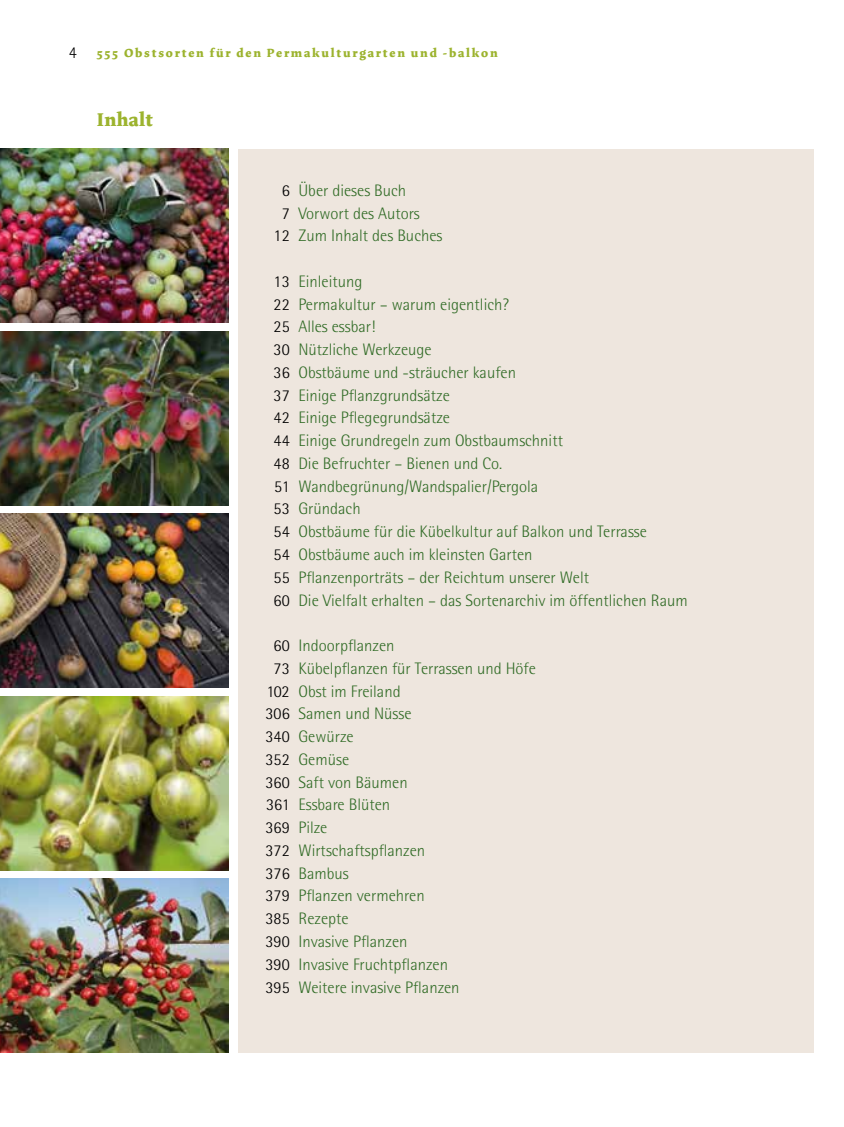
<style>
.page{position:relative;width:844px;height:1127px;background:#fff}
.page>*{position:absolute;margin:0;border:0;box-sizing:border-box;transform-origin:0 0}
.t1{font:700 19.25px "Dolly";letter-spacing:.02em;color:#9cb32e}
.t2{font:300 16.62px/22.8px "Rotis Semi Sans";color:#306b25}
.t3{font:700 12.25px "Dolly";letter-spacing:.15em;color:#9cb32e}
.s1{font-family:"Rotis Semi Sans";font-weight:300;font-size:16.62px;color:#000}
.s2{color:#000}
</style>
<div class="page">
<div style="left:238px;top:149px;width:576px;height:903px;background:#eee6de"></div>
<img style="left:0;top:149px;width:228px;height:173px">
<img style="left:0;top:331px;width:228px;height:174px">
<img style="left:0;top:513px;width:228px;height:174px">
<img style="left:0;top:696px;width:228px;height:173px">
<img style="left:0;top:878px;width:228px;height:174px">
<p class="t3" style="left:69px;top:45px;width:430px"><span class="s1">4</span> 555 Obstsorten für den Permakulturgarten und -balkon</p>
<p class="t1" style="left:97px;top:108px;width:58px">Inhalt</p>
<p class="t2" style="left:281px;top:179px;width:126px"><span class="s2">6</span> Über dieses Buch</p>
<p class="t2" style="left:281px;top:201px;width:139px"><span class="s2">7</span> Vorwort des Autors</p>
<p class="t2" style="left:273px;top:224px;width:170px"><span class="s2">12</span> Zum Inhalt des Buches</p>
<p class="t2" style="left:273px;top:270px;width:415px"><span class="s2">13</span> Einleitung<br><span class="s2">22</span> Permakultur – warum eigentlich?<br><span class="s2">25</span> Alles essbar!<br><span class="s2">30</span> Nützliche Werkzeuge<br><span class="s2">36</span> Obstbäume und -sträucher kaufen<br><span class="s2">37</span> Einige Pflanzgrundsätze<br><span class="s2">42</span> Einige Pflegegrundsätze<br><span class="s2">44</span> Einige Grundregeln zum Obstbaumschnitt<br><span class="s2">48</span> Die Befruchter – Bienen und Co.<br><span class="s2">51</span> Wandbegrünung/Wandspalier/Pergola<br><span class="s2">53</span> Gründach<br><span class="s2">54</span> Obstbäume für die Kübelkultur auf Balkon und Terrasse<br><span class="s2">54</span> Obstbäume auch im kleinsten Garten<br><span class="s2">55</span> Pflanzenporträts – der Reichtum unserer Welt<br><span class="s2">60</span> Die Vielfalt erhalten – das Sortenarchiv im öffentlichen Raum</p>
<p class="t2" style="left:273px;top:634px;width:122px"><span class="s2">60</span> Indoorpflanzen</p>
<p class="t2" style="left:273px;top:656px;width:264px"><span class="s2">73</span> Kübelpflanzen für Terrassen und Höfe</p>
<p class="t2" style="left:266px;top:679px;width:136px"><span class="s2">102</span> Obst im Freiland</p>
<p class="t2" style="left:265px;top:702px;width:147px"><span class="s2">306</span> Samen und Nüsse</p>
<p class="t2" style="left:265px;top:725px;width:90px"><span class="s2">340</span> Gewürze</p>
<p class="t2" style="left:265px;top:747px;width:85px"><span class="s2">352</span> Gemüse</p>
<p class="t2" style="left:265px;top:770px;width:144px"><span class="s2">360</span> Saft von Bäumen</p>
<p class="t2" style="left:266px;top:793px;width:125px"><span class="s2">361</span> Essbare Blüten</p>
<p class="t2" style="left:265px;top:815px;width:63px"><span class="s2">369</span> Pilze</p>
<p class="t2" style="left:265px;top:838px;width:161px"><span class="s2">372</span> Wirtschaftspflanzen</p>
<p class="t2" style="left:265px;top:861px;width:85px"><span class="s2">376</span> Bambus</p>
<p class="t2" style="left:265px;top:884px;width:160px"><span class="s2">379</span> Pflanzen vermehren</p>
<p class="t2" style="left:265px;top:906px;width:85px"><span class="s2">385</span> Rezepte</p>
<p class="t2" style="left:265px;top:929px;width:143px"><span class="s2">390</span> Invasive Pflanzen</p>
<p class="t2" style="left:265px;top:952px;width:184px"><span class="s2">390</span> Invasive Fruchtpflanzen</p>
<p class="t2" style="left:265px;top:975px;width:195px"><span class="s2">395</span> Weitere invasive Pflanzen</p>
</div>
